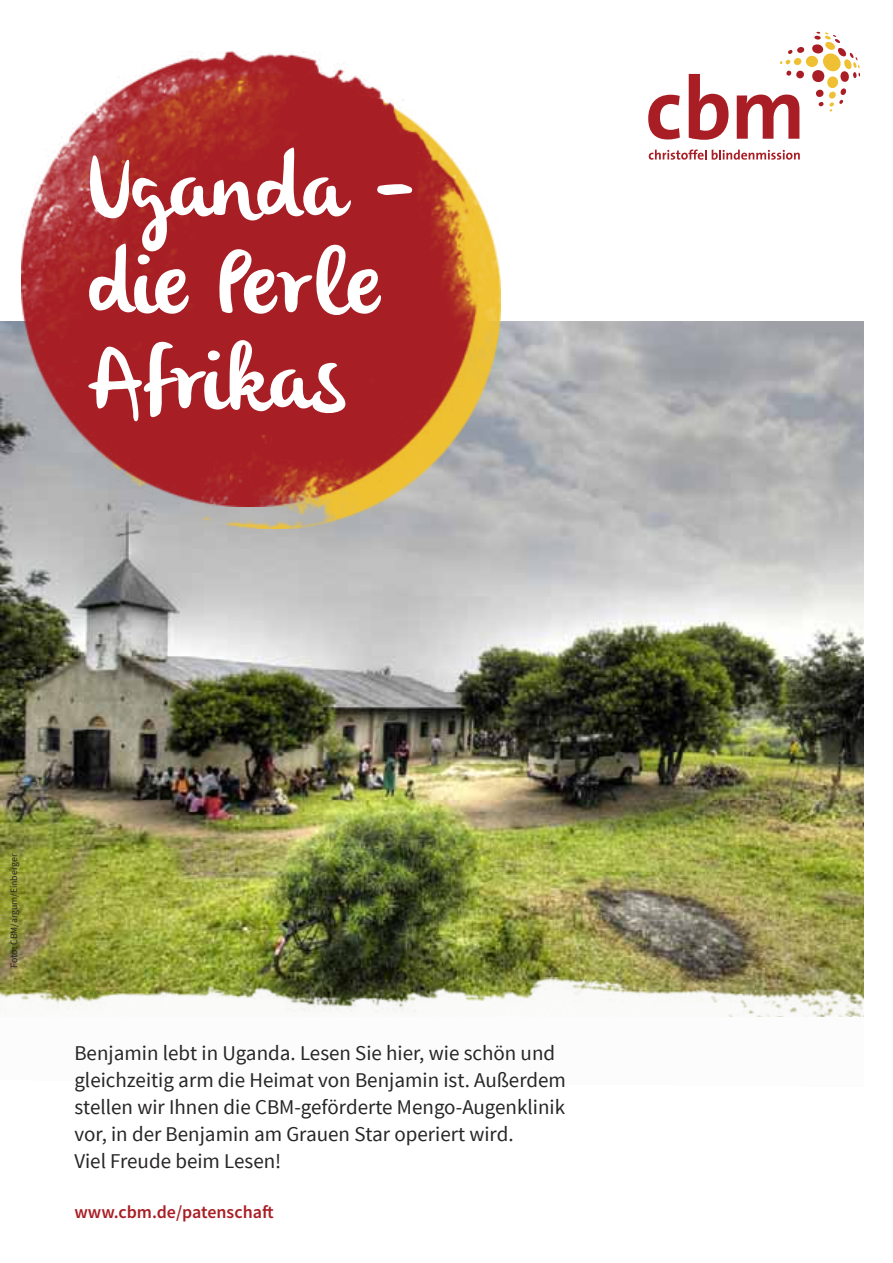
<style>
.page{position:relative;width:893px;height:1263px;background:#fff}
.page>*{position:absolute;margin:0;border:0;box-sizing:border-box;transform-origin:0 0}
.t1{font:90px/96px "Olivier";color:#fff}
.t2{font:21px/27px "Source Sans Pro";color:#272526}
.t3{font:600 18px "Source Sans Pro";color:#a91e25}
.t4{font:9.75px "Source Sans Pro";color:#272526}
</style>
<div class="page">
<img style="left:1px;top:322px;width:862px;height:652px">
<img style="left:0;top:974px;width:863px;height:43px">
<img style="left:44px;top:197px;width:456px;height:332px">
<img style="left:21px;top:51px;width:456px;height:455px">
<svg style="left:648px;top:95px;width:32px;height:44px"></svg>
<svg style="left:689px;top:74px;width:39px;height:66px"></svg>
<svg style="left:737px;top:95px;width:62px;height:44px"></svg>
<svg style="left:649px;top:150px;width:151px;height:10px"></svg>
<div style="left:806px;top:56px;width:12px;height:11px;background:#efc033;border-radius:50%"></div>
<div style="left:794px;top:58px;width:7px;height:7px;background:#efc033;border-radius:50%"></div>
<svg style="left:788px;top:47px;width:17px;height:7px"></svg>
<svg style="left:786px;top:70px;width:18px;height:9px"></svg>
<svg style="left:780px;top:60px;width:10px;height:4px"></svg>
<svg style="left:811px;top:32px;width:49px;height:80px"></svg>
<p class="t1" style="left:88px;top:138px;width:330px">Uganda – die Perle<br>Afrikas</p>
<p class="t4" style="left:8px;top:968px;width:115px;rotate:-90deg">Foto: CBM/argum/Einberger</p>
<p class="t2" style="left:74px;top:1039px;width:493px">Benjamin lebt in Uganda. Lesen Sie hier, wie schön und gleichzeitig arm die Heimat von Benjamin ist. Außerdem stellen wir Ihnen die CBM-geförderte Mengo-Augenklinik vor, in der Benjamin am Grauen Star operiert wird.<br>Viel Freude beim Lesen!</p>
<p class="t3" style="left:74px;top:1205px;width:201px">www.cbm.de/patenschaft</p>
</div>
